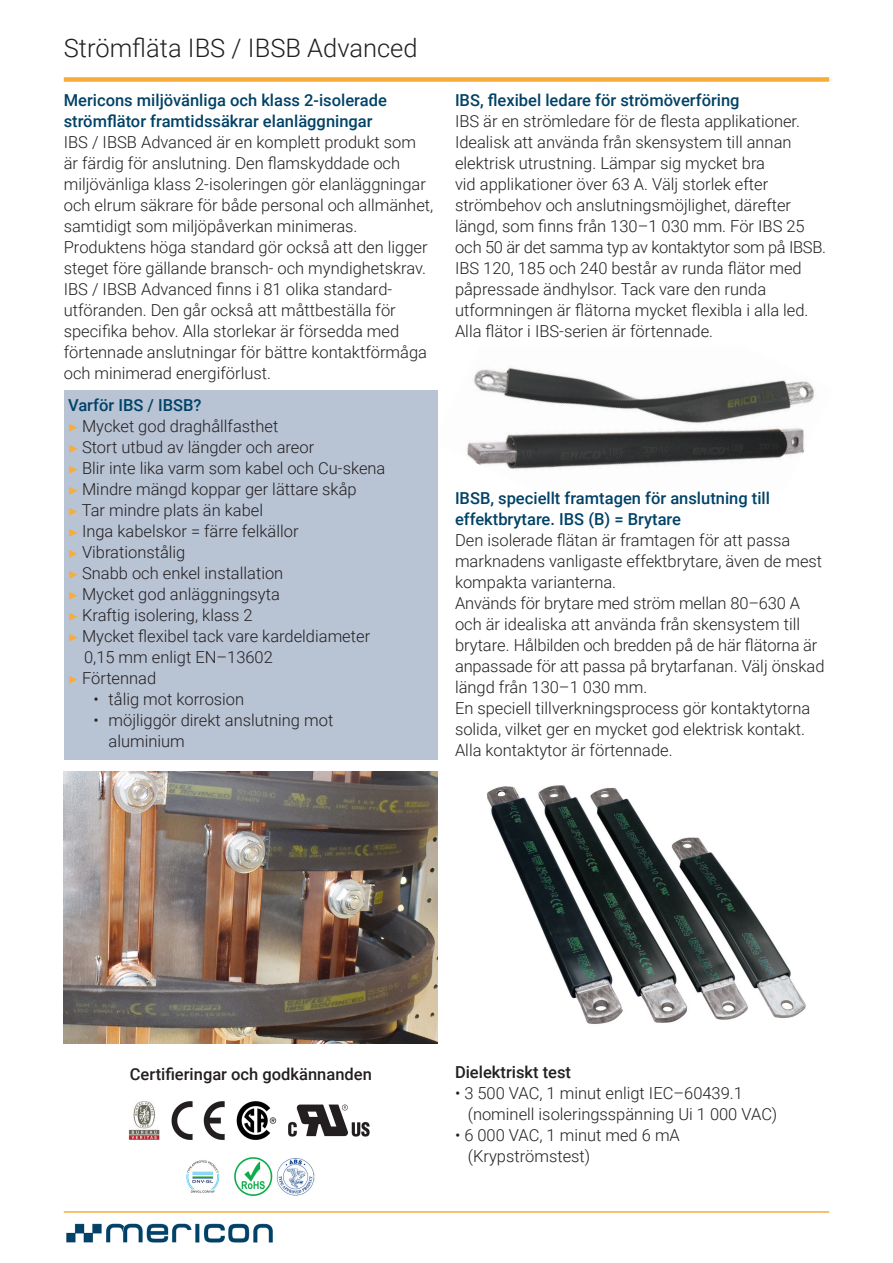
<style>
.page{position:relative;width:893px;height:1263px;background:#fff}
.page>*{position:absolute;margin:0;border:0;box-sizing:border-box;transform-origin:0 0}
.t1{font:300 25.5px "Roboto";color:#231f20}
.Brödtext{font:300 16.5px/21px "Roboto";color:#231f20}
.Brödtext_bold{font:500 16.5px/21px "Roboto";color:#004267}
.Brödtext_bold-2{font:500 16.5px "Roboto";color:#231f20}
.Brödtext_bold-3{font:300 16.5px "Roboto";color:#231f20}
.s1{font-family:"Minion Pro";font-weight:400;color:#f7ac3c}
</style>
<div class="page">
<img style="left:66px;top:1223px;width:207px;height:20px">
<div style="left:64px;top:77px;width:765px;height:5px;background:#f7ac3c"></div>
<hr style="left:64px;top:1211px;width:765px;height:2px;background:#f7ac3c">
<img style="left:437px;top:367px;width:377px;height:162px">
<div style="left:64px;top:390px;width:373px;height:370px;background:#b8c3d4"></div>
<img style="left:487px;top:785px;width:319px;height:239px">
<div style="left:455px;top:492px;width:374px;height:275px;background:#fff"></div>
<img style="left:128px;top:1101px;width:242px;height:39px">
<img style="left:186px;top:1157px;width:129px;height:39px">
<img style="left:64px;top:772px;width:374px;height:272px">
<p class="t1" style="left:64px;top:30px;width:355px">Strömfläta IBS / IBSB Advanced</p>
<p class="Brödtext_bold" style="left:64px;top:89px;width:325px">Mericons miljövänliga och klass 2-isolerade strömflätor framtidssäkrar elanläggningar</p>
<p class="Brödtext" style="left:64px;top:131px;width:371px">IBS / IBSB Advanced är en komplett produkt som är färdig för anslutning. Den flamskyddade och miljövänliga klass 2-isoleringen gör elanläggningar och elrum säkrare för både personal och allmänhet, samtidigt som miljöpåverkan minimeras.</p>
<p class="Brödtext" style="left:64px;top:236px;width:365px">Produktens höga standard gör också att den ligger steget före gällande bransch- och myndighetskrav.</p>
<p class="Brödtext" style="left:64px;top:278px;width:365px">IBS / IBSB Advanced finns i 81 olika standard&shy;utföranden. Den går också att måttbeställa för specifika behov. Alla storlekar är försedda med förtennade anslutningar för bättre kontaktförmåga och minimerad energiförlust.</p>
<p class="Brödtext_bold" style="left:68px;top:394px;width:135px">Varför IBS / IBSB?</p>
<p class="Brödtext" style="left:68px;top:415px;width:212px"><span class="s1">▶</span> Mycket god draghållfasthet</p>
<p class="Brödtext" style="left:68px;top:436px;width:248px"><span class="s1">▶</span> Stort utbud av längder och areor</p>
<p class="Brödtext" style="left:68px;top:457px;width:319px"><span class="s1">▶</span> Blir inte lika varm som kabel och Cu-skena</p>
<p class="Brödtext" style="left:68px;top:478px;width:290px"><span class="s1">▶</span> Mindre mängd koppar ger lättare skåp</p>
<p class="Brödtext" style="left:68px;top:499px;width:197px"><span class="s1">▶</span> Tar mindre plats än kabel</p>
<p class="Brödtext" style="left:68px;top:520px;width:232px"><span class="s1">▶</span> Inga kabelskor = färre felkällor</p>
<p class="Brödtext" style="left:68px;top:541px;width:119px"><span class="s1">▶</span> Vibrationstålig</p>
<p class="Brödtext" style="left:68px;top:562px;width:217px"><span class="s1">▶</span> Snabb och enkel installation</p>
<p class="Brödtext" style="left:68px;top:583px;width:213px"><span class="s1">▶</span> Mycket god anläggningsyta</p>
<p class="Brödtext" style="left:68px;top:604px;width:186px"><span class="s1">▶</span> Kraftig isolering, klass 2</p>
<p class="Brödtext" style="left:84px;top:625px;width:288px;text-indent:-16px"><span class="s1">▶</span> Mycket flexibel tack vare kardeldiameter<br>0,15 mm enligt EN–13602</p>
<p class="Brödtext_bold-3" style="left:68px;top:667px;width:90px"><span class="s1">▶</span> Förtennad</p>
<p class="Brödtext" style="left:94px;top:688px;width:152px">• tålig mot korrosion</p>
<p class="Brödtext" style="left:109px;top:709px;width:226px;text-indent:-15px">• möjliggör direkt anslutning mot aluminium</p>
<p class="Brödtext_bold" style="left:455px;top:89px;width:286px">IBS, flexibel ledare för strömöverföring</p>
<p class="Brödtext" style="left:455px;top:110px;width:373px">IBS är en strömledare för de flesta applikationer.<br>Idealisk att använda från skensystem till annan elektrisk utrustning. Lämpar sig mycket bra<br>vid applikationer över 63 A. Välj storlek efter strömbehov och anslutningsmöjlighet, därefter längd, som finns från 130–1 030 mm. För IBS 25 och 50 är det samma typ av kontaktytor som på IBSB.</p>
<p class="Brödtext" style="left:455px;top:257px;width:355px">IBS 120, 185 och 240 består av runda flätor med påpressade ändhylsor. Tack vare den runda utformningen är flätorna mycket flexibla i alla led.<br>Alla flätor i IBS-serien är förtennade.</p>
<p class="Brödtext_bold" style="left:455px;top:487px;width:316px">IBSB, speciellt framtagen för anslutning till</p>
<p class="Brödtext_bold" style="left:455px;top:508px;width:228px">effektbrytare. IBS (B) = Brytare</p>
<p class="Brödtext" style="left:455px;top:529px;width:371px">Den isolerade flätan är framtagen för att passa marknadens vanligaste effektbrytare, även de mest kompakta varianterna.<br>Används för brytare med ström mellan 80–630 A och är idealiska att använda från skensystem till brytare. Hålbilden och bredden på de här flätorna är anpassade för att passa på brytarfanan. Välj önskad längd från 130–1 030 mm.</p>
<p class="Brödtext" style="left:455px;top:697px;width:357px">En speciell tillverkningsprocess gör kontaktytorna solida, vilket ger en mycket god elektrisk kontakt.<br>Alla kontaktytor är förtennade.</p>
<p class="Brödtext_bold-2" style="left:130px;top:1062px;width:244px">Certifieringar och godkännanden</p>
<p class="Brödtext_bold-2" style="left:455px;top:1060px;width:118px">Dielektriskt test</p>
<p class="Brödtext" style="left:455px;top:1082px;width:289px">• 3 500 VAC, 1 minut enligt IEC–60439.1</p>
<p class="Brödtext" style="left:468px;top:1103px;width:311px">(nominell isoleringsspänning Ui 1 000 VAC)</p>
<p class="Brödtext" style="left:468px;top:1124px;width:214px;text-indent:-13px">• 6 000 VAC, 1 minut med 6 mA (Krypströmstest)</p>
</div>
